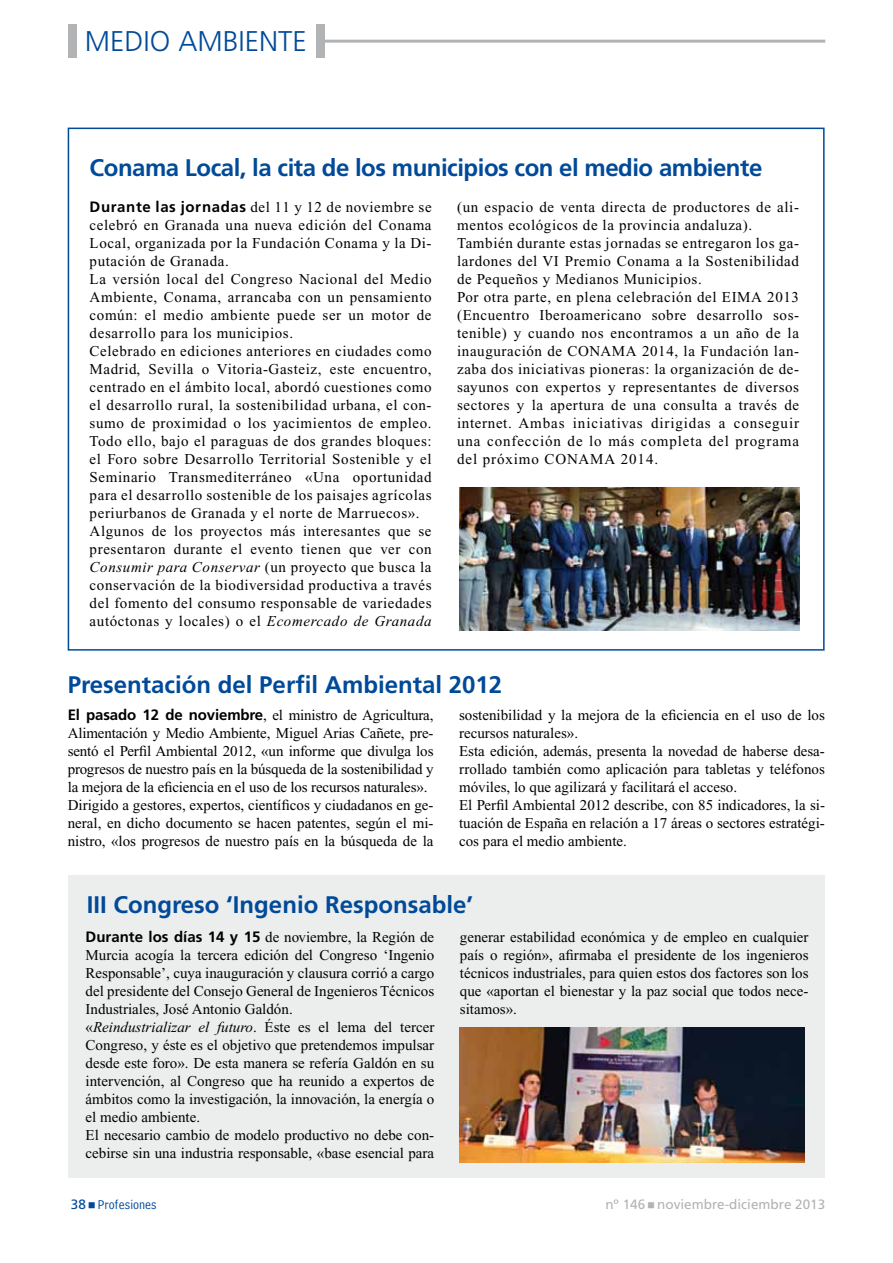
<style>
.page{position:relative;width:893px;height:1263px;background:#fff}
.page>*{position:absolute;margin:0;border:0;box-sizing:border-box;transform-origin:0 0}
.t1{font:300 28.5px "Frutiger";color:#004a99}
.t2{font:700 24px "Frutiger";color:#004a99}
.t3{font:700 24px "Frutiger";letter-spacing:-.02em;color:#004a99}
.t4{font:15px/18px "Times New Roman";letter-spacing:.04em;color:#000}
.t5{font:15px/18px "Times New Roman";color:#000}
.t6{font:15px/18px "Times New Roman";letter-spacing:-.01em;color:#000}
.t7{font:13.5px "Frutiger";color:#b1b3b4}
.t8{font:13.5px "Bell Centennial Std Address";color:#004a99}
.t9{font:13.5px "Frutiger";color:#004a99}
.s1{font-family:"Frutiger";font-weight:700}
.s2{font-style:italic}
</style>
<div class="page">
<div style="left:68px;top:875px;width:757px;height:303px;background:#eceded"></div>
<div style="left:68px;top:24px;width:9px;height:34px;background:#b1b3b4"></div>
<div style="left:316px;top:24px;width:9px;height:34px;background:#b1b3b4"></div>
<hr style="left:322px;top:40px;width:503px;height:3px;background:#b1b3b4">
<img style="left:459px;top:488px;width:340px;height:142px">
<img style="left:459px;top:1028px;width:346px;height:134px">
<h1 class="t1" style="left:85px;top:25px;width:223px">MEDIO AMBIENTE</h1>
<h2 class="t3" style="left:90px;top:154px;width:674px">Conama Local, la cita de los municipios con el medio ambiente</h2>
<p class="t4" style="left:90px;top:198px;width:343px"><span class="s1">Durante las jornadas</span> del 11 y 12 de noviembre se celebró en Granada una nueva edición del Conama Local, organizada por la Fundación Conama y la Di&shy;putación de Granada.<br>La versión local del Congreso Nacional del Medio Ambiente, Conama, arrancaba con un pensamiento común: el medio ambiente puede ser un motor de desarrollo para los municipios.<br>Celebrado en ediciones anteriores en ciudades como Madrid, Sevilla o Vitoria-Gasteiz, este encuentro, centrado en el ámbito local, abordó cuestiones como el desarrollo rural, la sostenibilidad urbana, el con&shy;sumo de proximidad o los yacimientos de empleo.<br>Todo ello, bajo el paraguas de dos grandes bloques: el Foro sobre Desarrollo Territorial Sostenible y el Seminario Transmediterráneo «Una oportunidad para el desarrollo sostenible de los paisajes agrícolas periurbanos de Granada y el norte de Marruecos».<br>Algunos de los proyectos más interesantes que se presentaron durante el evento tienen que ver con <span class="s2">Consumir para Conservar</span> (un proyecto que busca la conservación de la biodiversidad productiva a través del fomento del consumo responsable de variedades autóctonas y locales) o el <span class="s2">Ecomercado de Granada</span></p>
<p class="t4" style="left:457px;top:198px;width:343px">(un espacio de venta directa de productores de ali&shy;mentos ecológicos de la provincia andaluza).<br>También durante estas jornadas se entregaron los ga&shy;lardones del VI Premio Conama a la Sostenibilidad de Pequeños y Medianos Municipios.<br>Por otra parte, en plena celebración del EIMA 2013 (Encuentro Iberoamericano sobre desarrollo sos&shy;tenible) y cuando nos encontramos a un año de la inauguración de CONAMA 2014, la Fundación lan&shy;zaba dos iniciativas pioneras: la organización de de&shy;sayunos con expertos y representantes de diversos sectores y la apertura de una consulta a través de internet. Ambas iniciativas dirigidas a conseguir una confección de lo más completa del programa del próximo CONAMA 2014.</p>
<h2 class="t2" style="left:68px;top:670px;width:436px">Presentación del Perfil Ambiental 2012</h2>
<p class="t6" style="left:68px;top:706px;width:367px"><span class="s1">El pasado 12 de noviembre</span>, el ministro de Agricultura, Alimentación y Medio Ambiente, Miguel Arias Cañete, pre&shy;sentó el Perfil Ambiental 2012, «un informe que divulga los progresos de nuestro país en la búsqueda de la sostenibilidad y la mejora de la eficiencia en el uso de los recursos naturales».<br>Dirigido a gestores, expertos, científicos y ciudadanos en ge&shy;neral, en dicho documento se hacen patentes, según el mi&shy;nistro, «los progresos de nuestro país en la búsqueda de la</p>
<p class="t5" style="left:459px;top:706px;width:367px">sostenibilidad y la mejora de la eficiencia en el uso de los recursos naturales».<br>Esta edición, además, presenta la novedad de haberse desa&shy;rrollado también como aplicación para tabletas y teléfonos móviles, lo que agilizará y facilitará el acceso.<br>El Perfil Ambiental 2012 describe, con 85 indicadores, la si&shy;tuación de España en relación a 17 áreas o sectores estratégi&shy;cos para el medio ambiente.</p>
<h2 class="t2" style="left:87px;top:890px;width:388px">III Congreso ‘Ingenio Responsable’</h2>
<p class="t5" style="left:86px;top:928px;width:350px"><span class="s1">Durante los días 14 y 15</span> de noviembre, la Región de Murcia acogía la tercera edición del Congreso ‘Ingenio Responsable’, cuya inauguración y clausura corrió a cargo del presidente del Consejo General de Ingenieros Técnicos Industriales, José Antonio Galdón.<br>«<span class="s2">Reindustrializar el futuro</span>. Éste es el lema del tercer Congreso, y éste es el objetivo que pretendemos impulsar desde este foro». De esta manera se refería Galdón en su intervención, al Congreso que ha reunido a expertos de ámbitos como la investigación, la innovación, la energía o el medio ambiente.<br>El necesario cambio de modelo productivo no debe con&shy;cebirse sin una industria responsable, «base esencial para</p>
<p class="t4" style="left:460px;top:928px;width:350px;text-align:justify">generar estabilidad económica y de empleo en cualquier país o región», afirmaba el presidente de los ingenieros técnicos industriales, para quien estos dos factores son los que «aportan el bienestar y la paz social que todos nece&shy;sitamos».</p>
<p class="t9" style="left:71px;top:1197px;width:17px">38</p>
<p class="t8" style="left:98px;top:1197px;width:60px">Profesiones</p>
<p class="t7" style="left:605px;top:1197px;width:41px">nº 146</p>
<p class="t7" style="left:657px;top:1197px;width:170px">noviembre-diciembre 2013</p>
</div>
